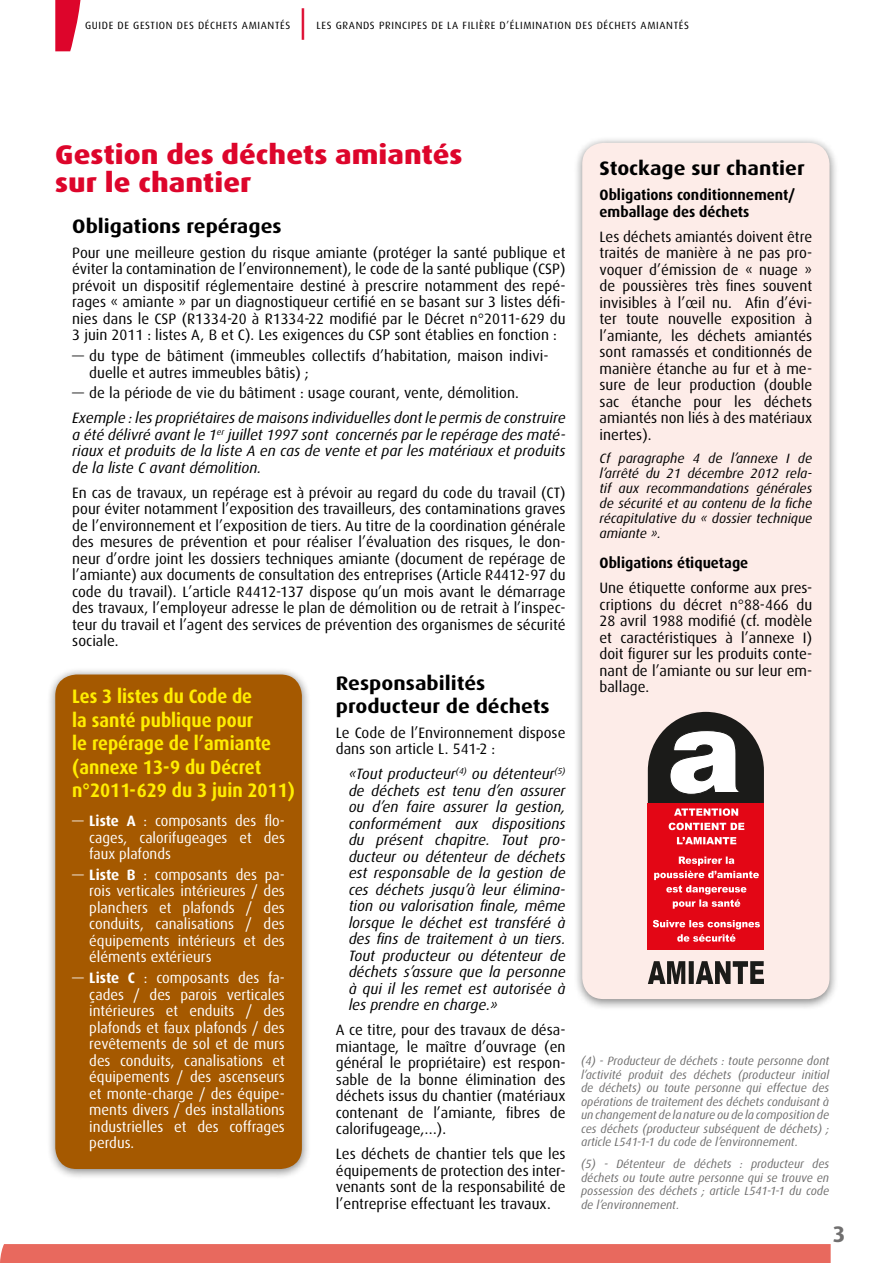
<style>
.page{position:relative;width:893px;height:1263px;background:#fff}
.page>*{position:absolute;margin:0;border:0;box-sizing:border-box;transform-origin:0 0}
.t1{font:800 27px/28.8px "Dax OT";color:#dd052b;scale:1.1 1}
.t2{font:700 22.5px "Dax OT";color:#706f6f}
.t3{font:700 19.5px/23.4px "Dax OT";color:#ffed00;scale:.92 1}
.t4{font:700 19.5px/23.4px "Dax OT";color:#000;scale:1.1 1}
.t5{font:15px/16.5px "Dax OT";color:#000;text-align:justify}
.t6{font:italic 15px/16.5px "Dax OT";color:#000;text-align:justify}
.t7{font:15px/16.5px "Dax OT";color:#fff;text-align:justify}
.t8{font:700 15px/16.5px "Dax OT";color:#000}
.t9{font:italic 13.5px/15px "Dax OT";color:#000;text-align:justify}
.t10{font:italic 12px/13.5px "Dax OT";color:#706f6f;text-align:justify}
.t11{font:10.5px "Dax OT";letter-spacing:.06em;color:#000}
.s1{font-size:31.5px;color:#dd052b}
.s2{font-weight:700}
</style>
<div class="page">
<div style="left:572px;top:136px;width:267px;height:875px;background:#000;opacity:.5"></div>
<div style="left:582px;top:143px;width:247px;height:856px;background:#fdece8;border-radius:21px"></div>
<div style="left:45px;top:667px;width:266px;height:513px;background:#000;opacity:.5"></div>
<div style="left:55px;top:674px;width:247px;height:495px;background:#a55900;border-radius:21px"></div>
<div style="left:0;top:1244px;width:831px;height:19px;background:#e8695e"></div>
<svg style="left:55px;top:0;width:26px;height:51px"></svg>
<div style="left:648px;top:804px;width:116px;height:146px;background:#e30615"></div>
<svg style="left:648px;top:712px;width:116px;height:132px"></svg>
<svg style="left:654px;top:856px;width:105px;height:53px"></svg>
<svg style="left:653px;top:920px;width:107px;height:22px"></svg>
<svg style="left:648px;top:961px;width:116px;height:23px"></svg>
<p class="t11" style="left:85px;top:20px;width:207px">GUIDE DE GESTION DES DÉCHETS AMIANTÉS</p>
<p class="t11" style="left:299px;top:20px;width:391px"><span class="s1">|</span> LES GRANDS PRINCIPES DE LA FILIÈRE D’ÉLIMINATION DES DÉCHETS AMIANTÉS</p>
<h1 class="t1" style="left:55px;top:140px;width:372px">Gestion des déchets amiantés sur le chantier</h1>
<h3 class="t4" style="left:72px;top:214px;width:192px">Obligations repérages</h3>
<p class="t5" style="left:72px;top:245px;width:495px">Pour une meilleure gestion du risque amiante (protéger la santé publique et éviter la contamination de l’environnement), le code de la santé publique (CSP) prévoit un dispositif réglementaire destiné à prescrire notamment des repé&shy;rages « amiante » par un diagnostiqueur certifié en se basant sur 3 listes défi&shy;nies dans le CSP (R1334-20 à R1334-22 modifié par le Décret n°2011-629 du 3 juin 2011 : listes A, B et C). Les exigences du CSP sont établies en fonction :</p>
<p class="t5" style="left:89px;top:348px;width:461px;text-indent:-17px">— du type de bâtiment (immeubles collectifs d’habitation, maison indivi&shy;duelle et autres immeubles bâtis) ;</p>
<p class="t5" style="left:72px;top:385px;width:448px">— de la période de vie du bâtiment : usage courant, vente, démolition.</p>
<p class="t6" style="left:72px;top:410px;width:495px">Exemple : les propriétaires de maisons individuelles dont le permis de construire a été délivré avant le 1<sup>er</sup> juillet 1997 sont concernés par le repérage des maté&shy;riaux et produits de la liste A en cas de vente et par les matériaux et produits de la liste C avant démolition.</p>
<p class="t5" style="left:72px;top:485px;width:495px">En cas de travaux, un repérage est à prévoir au regard du code du travail (CT) pour éviter notamment l’exposition des travailleurs, des contaminations graves de l’environnement et l’exposition de tiers. Au titre de la coordination générale des mesures de prévention et pour réaliser l’évaluation des risques, le don&shy;neur d’ordre joint les dossiers techniques amiante (document de repérage de l’amiante) aux documents de consultation des entreprises (Article R4412-97 du code du travail). L’article R4412-137 dispose qu’un mois avant le démarrage des travaux, l’employeur adresse le plan de démolition ou de retrait à l’inspec&shy;teur du travail et l’agent des services de prévention des organismes de sécurité sociale.</p>
<h3 class="t3" style="left:72px;top:685px;width:244px">Les 3 listes du Code de<br>la santé publique pour<br>le repérage de l’amiante (annexe 13-9 du Décret n°2011-629 du 3 juin 2011)</h3>
<p class="t7" style="left:89px;top:813px;width:197px;text-indent:-17px">— <span class="s2">Liste A</span> : composants des flo&shy;cages, calorifugeages et des faux plafonds</p>
<p class="t7" style="left:89px;top:867px;width:197px;text-indent:-17px">— <span class="s2">Liste B</span> : composants des pa&shy;rois verticales intérieures / des planchers et plafonds / des conduits, canalisations / des équipements intérieurs et des éléments extérieurs</p>
<p class="t7" style="left:89px;top:970px;width:197px;text-indent:-17px">— <span class="s2">Liste C</span> : composants des fa&shy;çades / des parois verticales intérieures et enduits / des plafonds et faux plafonds / des revêtements de sol et de murs des conduits, canalisations et équipements / des ascenseurs et monte-charge / des équipe&shy;ments divers / des installations industrielles et des coffrages perdus.</p>
<h3 class="t4" style="left:336px;top:671px;width:196px">Responsabilités producteur de déchets</h3>
<p class="t5" style="left:336px;top:725px;width:231px">Le Code de l’Environnement dispose dans son article L. 541-2 :</p>
<p class="t6" style="left:349px;top:766px;width:218px">«Tout producteur<sup>(4)</sup> ou détenteur<sup>(5) </sup>de déchets est tenu d’en assurer ou d’en faire assurer la gestion, conformément aux dispositions du présent chapitre. Tout pro&shy;ducteur ou détenteur de déchets est responsable de la gestion de ces déchets jusqu’à leur élimina&shy;tion ou valorisation finale, même lorsque le déchet est transféré à des fins de traitement à un tiers.<br>Tout producteur ou détenteur de déchets s’assure que la personne à qui il les remet est autorisée à les prendre en charge.»</p>
<p class="t5" style="left:336px;top:1022px;width:231px">A ce titre, pour des travaux de désa&shy;miantage, le maître d’ouvrage (en général le propriétaire) est respon&shy;sable de la bonne élimination des déchets issus du chantier (matériaux contenant de l’amiante, fibres de calorifugeage,…).</p>
<p class="t5" style="left:336px;top:1146px;width:231px">Les déchets de chantier tels que les équipements de protection des inter&shy;venants sont de la responsabilité de l’entreprise effectuant les travaux.</p>
<h3 class="t4" style="left:600px;top:157px;width:188px">Stockage sur chantier</h3>
<p class="t8" style="left:600px;top:187px;width:197px">Obligations conditionnement/ emballage des déchets</p>
<p class="t5" style="left:600px;top:228px;width:214px">Les déchets amiantés doivent être traités de manière à ne pas pro&shy;voquer d’émission de « nuage » de poussières très fines souvent invisibles à l’œil nu. Afin d’évi&shy;ter toute nouvelle exposition à l’amiante, les déchets amiantés sont ramassés et conditionnés de manière étanche au fur et à me&shy;sure de leur production (double sac étanche pour les déchets amiantés non liés à des matériaux inertes).</p>
<p class="t9" style="left:600px;top:451px;width:214px">Cf paragraphe 4 de l’annexe I de l’arrêté du 21 décembre 2012 rela&shy;tif aux recommandations générales de sécurité et au contenu de la fiche récapitulative du « dossier technique amiante ».</p>
<p class="t8" style="left:600px;top:555px;width:150px">Obligations étiquetage</p>
<p class="t5" style="left:600px;top:580px;width:214px">Une étiquette conforme aux pres&shy;criptions du décret n°88-466 du 28 avril 1988 modifié (cf. modèle et caractéristiques à l’annexe I) doit figurer sur les produits conte&shy;nant de l’amiante ou sur leur em&shy;ballage.</p>
<p class="t10" style="left:581px;top:1055px;width:250px">(4) - Producteur de déchets : toute personne dont l’activité produit des déchets (producteur initial de déchets) ou toute personne qui effectue des opérations de traitement des déchets conduisant à un changement de la nature ou de la composition de ces déchets (producteur subséquent de déchets) ; article L541-1-1 du code de l’environnement.</p>
<p class="t10" style="left:581px;top:1158px;width:250px">(5) - Détenteur de déchets : producteur des déchets ou toute autre personne qui se trouve en possession des déchets ; article L541-1-1 du code de l’environnement.</p>
<h2 class="t2" style="left:833px;top:1222px;width:14px">3</h2>
</div>
